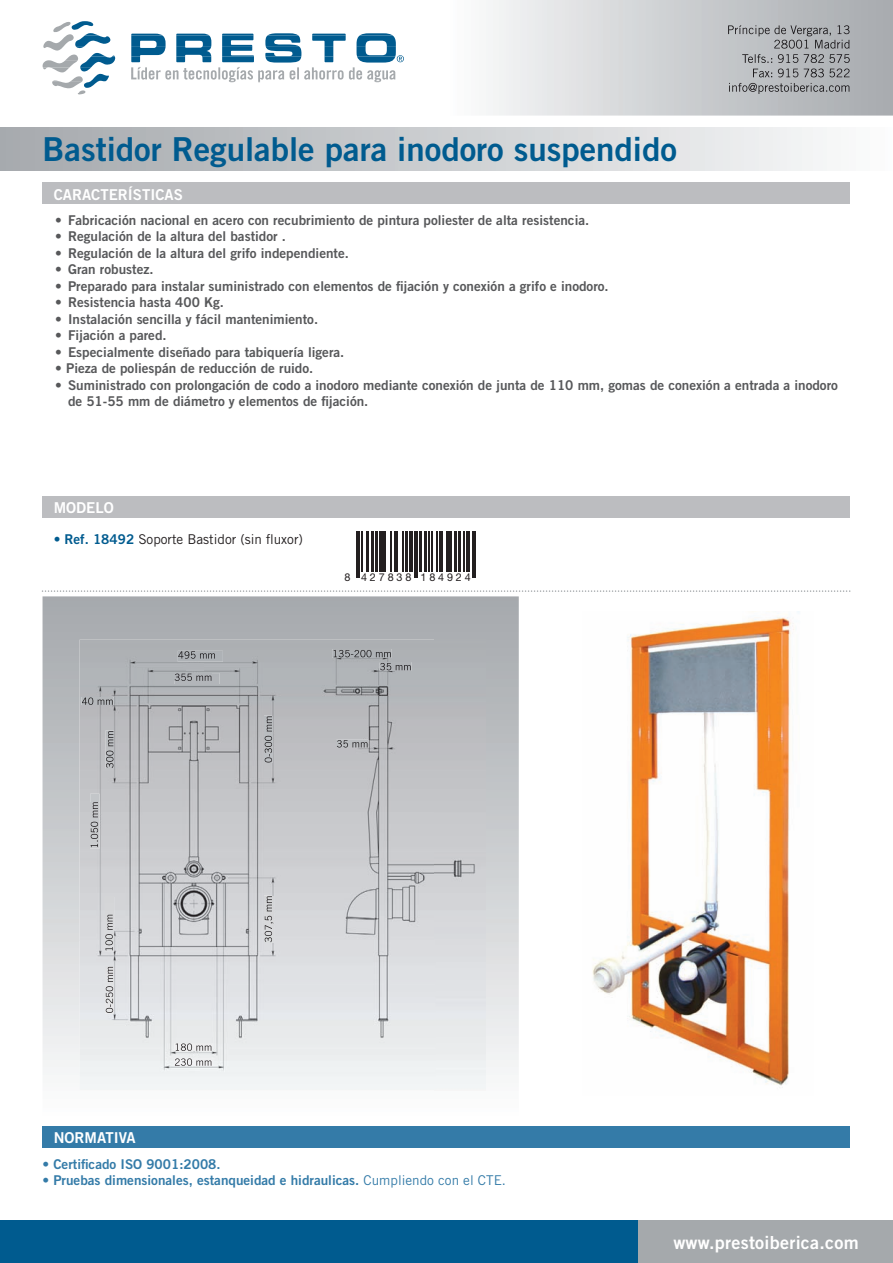
<style>
.page{position:relative;width:893px;height:1263px;background:#fff}
.page>*{position:absolute;margin:0;border:0;box-sizing:border-box;transform-origin:0 0}
.t1{font:33px "Trade Gothic Bold Two";color:#005b8f}
.t2{font:18px "Trade Gothic Bold Two";letter-spacing:.015em;color:#fff}
.t3{font:15px "Trade Gothic Bold Two";color:#fff}
.t4{font:13.5px/16.5px "Trade Gothic Bold Two";color:#57585a}
.t5{font:13.5px "Trade Gothic Bold Two";color:#347ba8}
.t6{font:13.5px "Trade Gothic";color:#231f20}
.t7{font:10.8px "Helvetica Neue";letter-spacing:.265em;color:#231f20}
.s1{font-family:"Trade Gothic Bold Two";color:#005b8f}
.s2{font-family:"Trade Gothic"}
</style>
<div class="page">
<div style="left:628px;top:1220px;width:265px;height:43px;background:#a5a9ac"></div>
<div style="left:0;top:128px;width:893px;height:42px;background:linear-gradient(to right,#a3a7ab,#fafafb)"></div>
<div style="left:43px;top:183px;width:807px;height:21px;background:#bcbdc0"></div>
<svg style="left:486px;top:0;width:407px;height:116px"></svg>
<div style="left:0;top:1220px;width:637px;height:43px;background:#005b8f"></div>
<img style="left:728px;top:25px;width:121px;height:11px">
<img style="left:774px;top:40px;width:75px;height:9px">
<img style="left:742px;top:54px;width:108px;height:9px">
<img style="left:753px;top:69px;width:96px;height:8px">
<img style="left:729px;top:83px;width:120px;height:11px">
<svg style="left:42px;top:21px;width:362px;height:74px"></svg>
<div style="left:43px;top:1126px;width:807px;height:21px;background:#347ba8"></div>
<svg style="left:43px;top:596px;width:476px;height:480px"></svg>
<div style="left:43px;top:496px;width:807px;height:21px;background:#bcbdc0"></div>
<svg style="left:42px;top:590px;width:808px;height:2px"></svg>
<img style="left:592px;top:611px;width:207px;height:475px">
<img style="left:80px;top:640px;width:406px;height:450px">
<svg style="left:178px;top:651px;width:45px;height:11px"></svg>
<img style="left:178px;top:651px;width:37px;height:8px">
<svg style="left:90px;top:794px;width:9px;height:54px"></svg>
<img style="left:91px;top:802px;width:7px;height:45px">
<svg style="left:105px;top:897px;width:9px;height:55px"></svg>
<img style="left:105px;top:915px;width:8px;height:35px">
<svg style="left:105px;top:966px;width:8px;height:47px"></svg>
<img style="left:106px;top:967px;width:7px;height:46px">
<svg style="left:174px;top:673px;width:45px;height:11px"></svg>
<img style="left:175px;top:673px;width:36px;height:8px">
<svg style="left:174px;top:1043px;width:38px;height:8px"></svg>
<img style="left:176px;top:1043px;width:35px;height:8px">
<svg style="left:174px;top:1058px;width:38px;height:8px"></svg>
<img style="left:175px;top:1058px;width:36px;height:8px">
<svg style="left:264px;top:895px;width:8px;height:48px"></svg>
<img style="left:272px;top:896px;width:1px;height:46px">
<svg style="left:265px;top:896px;width:7px;height:46px"></svg>
<svg style="left:264px;top:716px;width:8px;height:47px"></svg>
<img style="left:265px;top:716px;width:7px;height:46px">
<img style="left:106px;top:731px;width:7px;height:37px">
<img style="left:82px;top:697px;width:31px;height:8px">
<svg style="left:332px;top:649px;width:79px;height:21px"></svg>
<img style="left:380px;top:663px;width:31px;height:7px">
<svg style="left:336px;top:740px;width:32px;height:7px"></svg>
<img style="left:337px;top:740px;width:30px;height:7px">
<div style="left:187px;top:663px;width:17px;height:7px;background:#b0b3b7"></div>
<hr style="left:356px;top:531px;width:1px;height:47px;background:#231f20">
<hr style="left:358px;top:531px;width:2px;height:47px;background:#231f20">
<hr style="left:361px;top:531px;width:1px;height:41px;background:#231f20">
<hr style="left:366px;top:531px;width:3px;height:41px;background:#231f20">
<hr style="left:371px;top:531px;width:3px;height:41px;background:#231f20">
<hr style="left:375px;top:531px;width:2px;height:41px;background:#231f20">
<hr style="left:379px;top:531px;width:3px;height:41px;background:#231f20">
<hr style="left:384px;top:531px;width:2px;height:41px;background:#231f20">
<hr style="left:390px;top:531px;width:1px;height:41px;background:#231f20">
<hr style="left:394px;top:531px;width:1px;height:41px;background:#231f20">
<hr style="left:396px;top:531px;width:2px;height:41px;background:#231f20">
<hr style="left:403px;top:531px;width:1px;height:41px;background:#231f20">
<hr style="left:405px;top:531px;width:3px;height:41px;background:#231f20">
<hr style="left:409px;top:531px;width:4px;height:41px;background:#231f20">
<hr style="left:414px;top:531px;width:1px;height:47px;background:#231f20">
<hr style="left:417px;top:531px;width:1px;height:47px;background:#231f20">
<hr style="left:419px;top:531px;width:3px;height:41px;background:#231f20">
<hr style="left:424px;top:531px;width:3px;height:41px;background:#231f20">
<hr style="left:428px;top:531px;width:1px;height:41px;background:#231f20">
<hr style="left:432px;top:531px;width:1px;height:41px;background:#231f20">
<hr style="left:437px;top:531px;width:1px;height:41px;background:#231f20">
<hr style="left:439px;top:531px;width:4px;height:41px;background:#231f20">
<hr style="left:446px;top:531px;width:3px;height:41px;background:#231f20">
<hr style="left:451px;top:531px;width:1px;height:41px;background:#231f20">
<hr style="left:454px;top:531px;width:3px;height:41px;background:#231f20">
<hr style="left:458px;top:531px;width:3px;height:41px;background:#231f20">
<hr style="left:463px;top:531px;width:2px;height:41px;background:#231f20">
<hr style="left:466px;top:531px;width:4px;height:41px;background:#231f20">
<hr style="left:472px;top:531px;width:1px;height:47px;background:#231f20">
<hr style="left:475px;top:531px;width:1px;height:47px;background:#231f20">
<h1 class="t1" style="left:43px;top:129px;width:636px">Bastidor Regulable para inodoro suspendido</h1>
<p class="t3" style="left:54px;top:185px;width:131px">CARACTERÍSTICAS</p>
<p class="t4" style="left:55px;top:212px;width:535px">• Fabricación nacional en acero con recubrimiento de pintura poliester de alta resistencia.</p>
<p class="t4" style="left:55px;top:228px;width:232px">• Regulación de la altura del bastidor .</p>
<p class="t4" style="left:55px;top:245px;width:295px">• Regulación de la altura del grifo independiente.</p>
<p class="t4" style="left:55px;top:261px;width:100px">• Gran robustez.</p>
<p class="t4" style="left:55px;top:278px;width:555px">• Preparado para instalar suministrado con elementos de fijación y conexión a grifo e inodoro.</p>
<p class="t4" style="left:55px;top:294px;width:170px">• Resistencia hasta 400 Kg.</p>
<p class="t4" style="left:55px;top:311px;width:264px">• Instalación sencilla y fácil mantenimiento.</p>
<p class="t4" style="left:55px;top:327px;width:113px">• Fijación a pared.</p>
<p class="t4" style="left:55px;top:344px;width:291px">• Especialmente diseñado para tabiquería ligera.</p>
<p class="t4" style="left:55px;top:360px;width:259px">• Pieza de poliespán de reducción de ruido.</p>
<p class="t4" style="left:68px;top:377px;width:771px;text-indent:-13px">• Suministrado con prolongación de codo a inodoro mediante conexión de junta de 110 mm, gomas de conexión a entrada a inodoro de 51-55 mm de diámetro y elementos de fijación.</p>
<p class="t3" style="left:54px;top:498px;width:62px">MODELO</p>
<p class="t6" style="left:54px;top:531px;width:251px"><span class="s1">• Ref. 18492</span> Soporte Bastidor (sin fluxor)</p>
<p class="t7" style="left:344px;top:568px;width:128px">8 427838 184924</p>
<p class="t3" style="left:54px;top:1128px;width:83px">NORMATIVA</p>
<p class="t5" style="left:43px;top:1155px;width:180px">• Certificado ISO 9001:2008.</p>
<p class="t5" style="left:43px;top:1172px;width:465px">• Pruebas dimensionales, estanqueidad e hidraulicas. <span class="s2">Cumpliendo con el CTE.</span></p>
<h2 class="t2" style="left:673px;top:1231px;width:187px">www.prestoiberica.com</h2>
</div>
